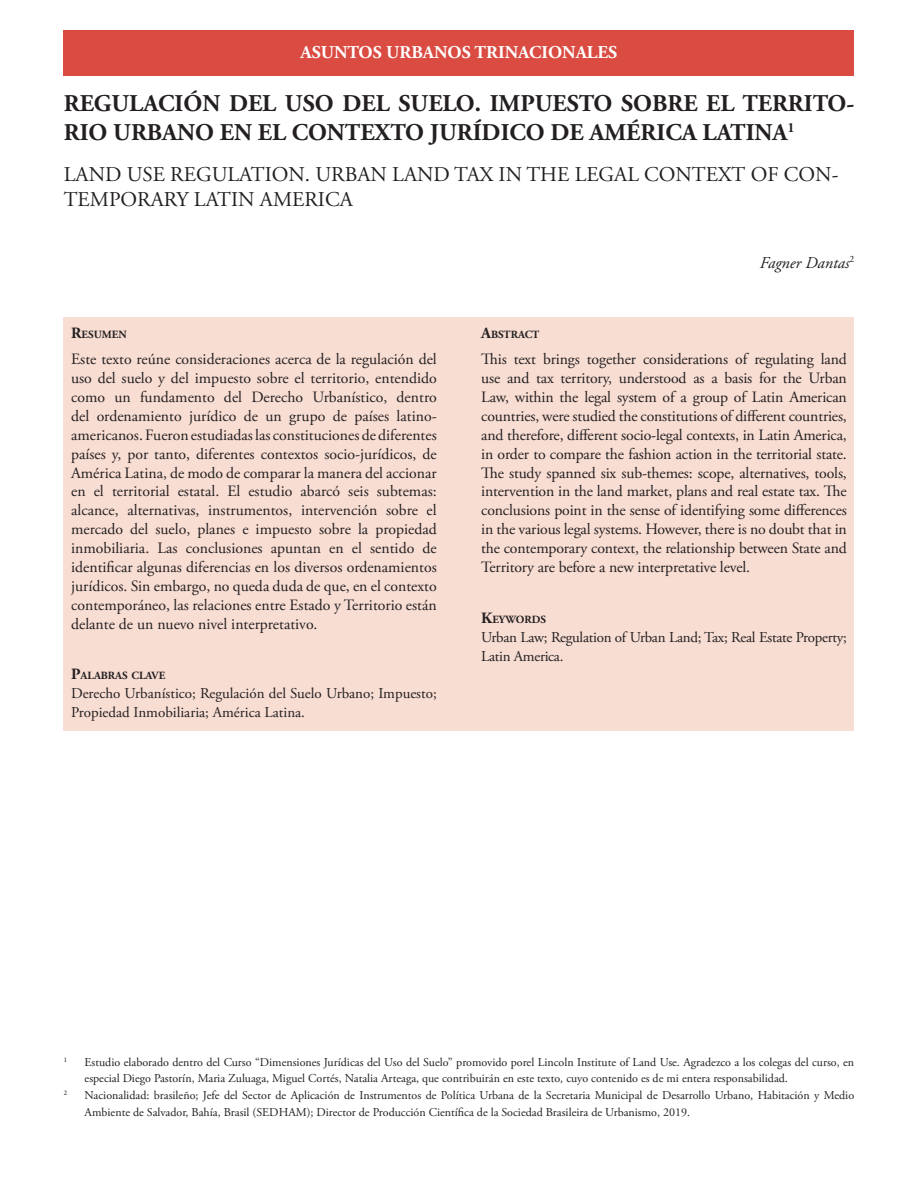
<style>
.page{position:relative;width:918px;height:1188px;background:#fff}
.page>*{position:absolute;margin:0;border:0;box-sizing:border-box;transform-origin:0 0}
.t1{font:700 24px/28.8px "Adobe Garamond Pro";color:#231f20}
.t2{font:21px/25.2px "Adobe Garamond Pro";color:#231f20}
.t3{font:700 18px "Adobe Garamond Pro";color:#fff}
.t4{font:italic 16.5px "Adobe Garamond Pro";color:#231f20}
.t5{font:15.75px/18.9px "Adobe Garamond Pro";letter-spacing:-.005em;color:#231f20;text-align:justify}
.t6{font:15px/18.9px "Adobe Garamond Pro";color:#231f20}
.t7{font:15px/18.9px "Adobe Garamond Pro";letter-spacing:-.02em;color:#231f20}
.t8{font:12px/16.5px "Adobe Garamond Pro";color:#231f20}
.t9{font:700 10.95px "Adobe Garamond Pro";color:#231f20}
.t10{font:7.05px "Minion Pro";color:#231f20}
.s1{font-size:15.75px}
.s2{font-style:italic}
</style>
<div class="page">
<div style="left:64px;top:317px;width:790px;height:413px;background:#f8ddd3"></div>
<div style="left:64px;top:30px;width:790px;height:45px;background:#da4b42"></div>
<p class="t3" style="left:300px;top:42px;width:318px">ASUNTOS URBANOS TRINACIONALES</p>
<h1 class="t1" style="left:64px;top:89px;width:792px">REGULACIÓN DEL USO DEL SUELO. IMPUESTO SOBRE EL TERRITO-<br>RIO URBANO EN EL CONTEXTO JURÍDICO DE AMÉRICA LATINA<sup>1</sup></h1>
<h2 class="t2" style="left:64px;top:162px;width:776px">LAND USE REGULATION. URBAN LAND TAX IN THE LEGAL CONTEXT OF CON-<br>TEMPORARY LATIN AMERICA</h2>
<p class="t9" style="left:71px;top:328px;width:57px"><span class="s1">R</span>ESUMEN</p>
<p class="t5" style="left:71px;top:350px;width:367px">Este texto reúne consideraciones acerca de la regulación del uso del suelo y del impuesto sobre el territorio, entendido como un fundamento del Derecho Urbanístico, dentro del ordenamiento jurídico de un grupo de países latino&shy;americanos. Fueron estudiadas las constituciones de diferentes países y, por tanto, diferentes contextos socio-jurídicos, de América Latina, de modo de comparar la manera del accionar en el territorial estatal. El estudio abarcó seis subtemas: alcance, alternativas, instrumentos, intervención sobre el mercado del suelo, planes e impuesto sobre la propiedad inmobiliaria. Las conclusiones apuntan en el sentido de identificar algunas diferencias en los diversos ordenamientos jurídicos. Sin embargo, no queda duda de que, en el contexto contemporáneo, las relaciones entre Estado y Territorio están delante de un nuevo nivel interpretativo.</p>
<p class="t9" style="left:71px;top:670px;width:96px"><span class="s1">P</span>ALABRAS CLAVE</p>
<p class="t6" style="left:71px;top:685px;width:367px">Derecho Urbanístico; Regulación del Suelo Urbano; Impuesto;<br>Propiedad Inmobiliaria; América Latina.</p>
<p class="t4" style="left:760px;top:253px;width:96px">Fagner Dantas<sup>2</sup></p>
<p class="t9" style="left:481px;top:328px;width:60px"><span class="s1">A</span>BSTRACT</p>
<p class="t5" style="left:481px;top:350px;width:367px">This text brings together considerations of regulating land use and tax territory, understood as a basis for the Urban Law, within the legal system of a group of Latin American countries, were studied the constitutions of different countries, and therefore, different socio-legal contexts, in Latin America, in order to compare the fashion action in the territorial state.<br>The study spanned six sub-themes: scope, alternatives, tools, intervention in the land market, plans and real estate tax. The conclusions point in the sense of identifying some differences in the various legal systems. However, there is no doubt that in the contemporary context, the relationship between State and Territory are before a new interpretative level.</p>
<p class="t9" style="left:481px;top:613px;width:66px"><span class="s1">K</span>EYWORDS</p>
<p class="t7" style="left:481px;top:628px;width:367px">Urban Law; Regulation of Urban Land; Tax; Real Estate Property;<br>Latin America.</p>
<p class="t10" style="left:64px;top:1055px;width:5px">1</p>
<p class="t10" style="left:64px;top:1088px;width:5px">2</p>
<p class="t8" style="left:85px;top:1054px;width:771px">Estudio elaborado dentro del Curso “Dimensiones Jurídicas del Uso del Suelo” promovido porel Lincoln Institute of Land Use. Agradezco a los colegas del curso, en especial Diego Pastorín, Maria Zuluaga, Miguel Cortés, Natalia Arteaga, que contribuirán en este texto<span class="s2">,</span> cuyo contenido es de mi entera responsabilidad.</p>
<p class="t8" style="left:85px;top:1088px;width:771px">Nacionalidad: brasileño; Jefe del Sector de Aplicación de Instrumentos de Política Urbana de la Secretaria Municipal de Desarrollo Urbano, Habitación y Medio<br>Ambiente de Salvador, Bahía, Brasil (SEDHAM); Director de Producción Científica de la Sociedad Brasileira de Urbanismo, 2019.</p>
</div>
